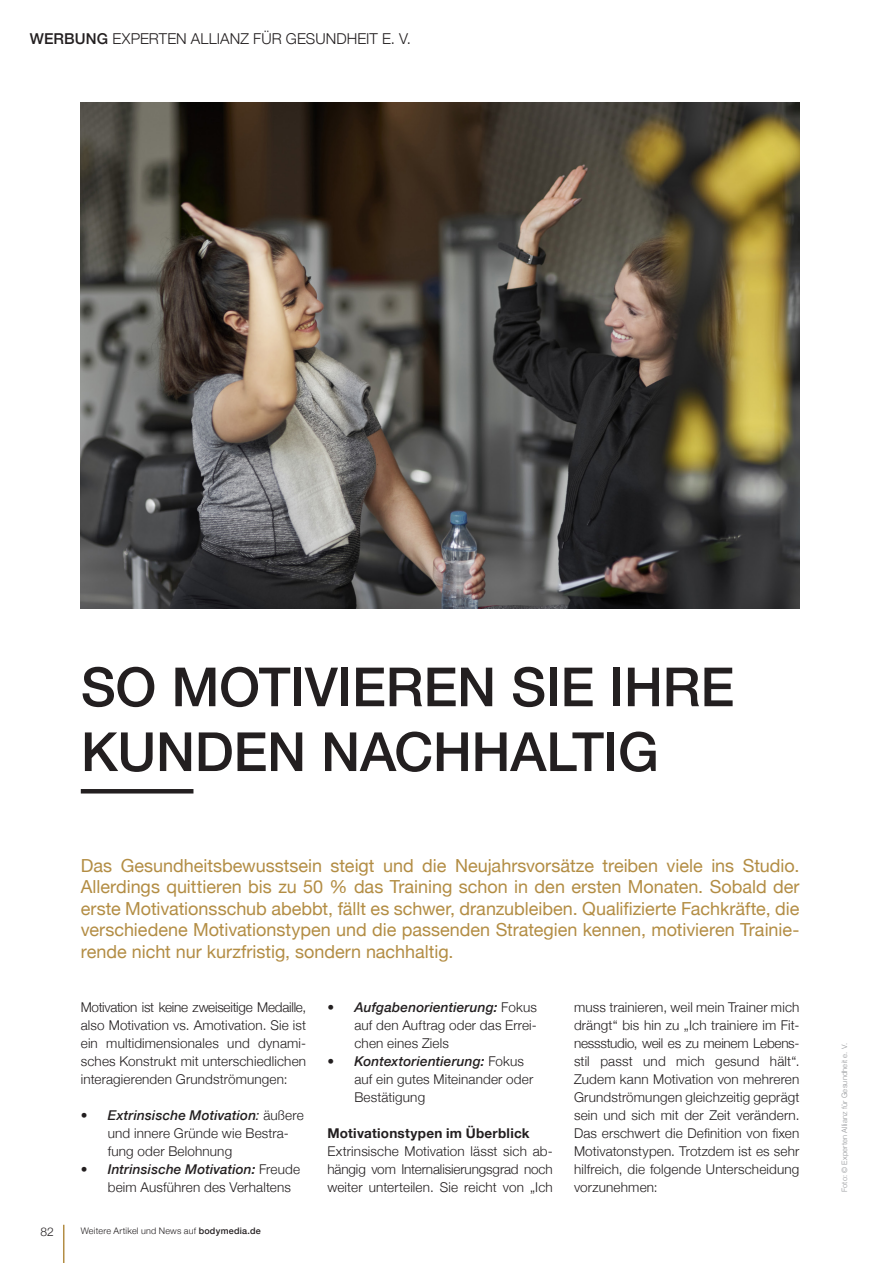
<style>
.page{position:relative;width:893px;height:1263px;background:#fff}
.page>*{position:absolute;margin:0;border:0;box-sizing:border-box;transform-origin:0 0}
.Headline_2022{font:500 54px/64.8px "Helvetica Neue";letter-spacing:-.005em;color:#231f20}
.Vorspanntext_2022{font:18px/21.6px "Helvetica Neue";color:#b38d44;text-align:justify}
.t1{font:300 15px "Helvetica Neue";letter-spacing:.005em;color:#231f20}
.Fließtext{font:300 13.5px/18px "Helvetica Neue";letter-spacing:.01em;color:#231f20;text-align:justify}
.Zwischenheadline__NEU{font:700 13.5px "Helvetica Neue";letter-spacing:.02em;color:#231f20}
.t2{font:300 12px "Helvetica Neue";color:#231f20}
.t3{font:300 9px "Helvetica Neue";letter-spacing:.025em;color:#231f20}
.Fotocredit{font:300 7.5px "Helvetica Neue";letter-spacing:.025em;color:#939598}
.s1{font-weight:500}
.s2{font-weight:500;font-style:italic}
.s3{font-weight:400;font-style:italic}
</style>
<div class="page">
<hr style="left:63px;top:1225px;width:1px;height:38px;background:#b38d44">
<img style="left:81px;top:102px;width:718px;height:506px">
<hr style="left:81px;top:789px;width:112px;height:4px;background:#231f20">
<p class="t1" style="left:30px;top:27px;width:383px"><span class="s1">WERBUNG</span> EXPERTEN ALLIANZ FÜR GESUNDHEIT E. V.</p>
<p class="Headline_2022" style="left:81px;top:650px;width:655px">SO MOTIVIEREN SIE IHRE<br>KUNDEN NACHHALTIG</p>
<p class="Vorspanntext_2022" style="left:81px;top:855px;width:720px">Das Gesundheitsbewusstsein steigt und die Neujahrsvorsätze treiben viele ins Studio.<br>Allerdings quittieren bis zu 50 % das Training schon in den ersten Monaten. Sobald der erste Motivationsschub abebbt, fällt es schwer, dranzubleiben. Qualifizierte Fachkräfte, die verschiedene Motivationstypen und die passenden Strategien kennen, motivieren Trainie&shy;rende nicht nur kurzfristig, sondern nachhaltig.</p>
<p class="Fließtext" style="left:81px;top:997px;width:227px">Motivation ist keine zweiseitige Medaille, also Motivation vs. Amotivation. Sie ist ein multidimensionales und dynami&shy;sches Konstrukt mit unterschiedlichen interagierenden Grundströmungen:</p>
<p class="Fließtext" style="left:108px;top:1105px;width:197px;text-align:left;text-indent:-27px">• <span class="s2">Extrinsische Motivation</span><span class="s3">:</span> äußere und innere Gründe wie Bestra&shy;fung oder Belohnung</p>
<p class="Fließtext" style="left:108px;top:1159px;width:194px;text-indent:-27px">• <span class="s2">Intrinsische Motivation:</span> Freude beim Ausführen des Verhaltens</p>
<p class="t2" style="left:40px;top:1222px;width:15px">82</p>
<p class="t3" style="left:81px;top:1223px;width:182px">Weitere Artikel und News auf <span class="s1">bodymedia.de</span></p>
<p class="Fließtext" style="left:354px;top:997px;width:184px;text-indent:-27px">• <span class="s2">Aufgabenorientierung:</span> Fokus auf den Auftrag oder das Errei&shy;chen eines Ziels</p>
<p class="Fließtext" style="left:354px;top:1051px;width:180px;text-align:left;text-indent:-27px">• <span class="s2">Kontextorientierung:</span> Fokus auf ein gutes Miteinander oder<br>Bestätigung</p>
<p class="Zwischenheadline__NEU" style="left:327px;top:1122px;width:204px">Motivationstypen im Überblick</p>
<p class="Fließtext" style="left:327px;top:1141px;width:227px">Extrinsische Motivation lässt sich ab&shy;hängig vom Internalisierungsgrad noch weiter unterteilen. Sie reicht von „Ich</p>
<p class="Fließtext" style="left:574px;top:997px;width:227px">muss trainieren, weil mein Trainer mich drängt“ bis hin zu „Ich trainiere im Fit&shy;nessstudio, weil es zu meinem Lebens&shy;stil passt und mich gesund hält“.<br>Zudem kann Motivation von mehreren Grundströmungen gleichzeitig geprägt sein und sich mit der Zeit verändern.<br>Das erschwert die Definition von fixen Motivatonstypen. Trotzdem ist es sehr hilfreich, die folgende Unterscheidung vorzunehmen:</p>
<p class="Fotocredit" style="left:838px;top:1192px;width:150px;rotate:-90deg">Foto: © Experten Allianz für Gesundheit e. V.</p>
</div>
